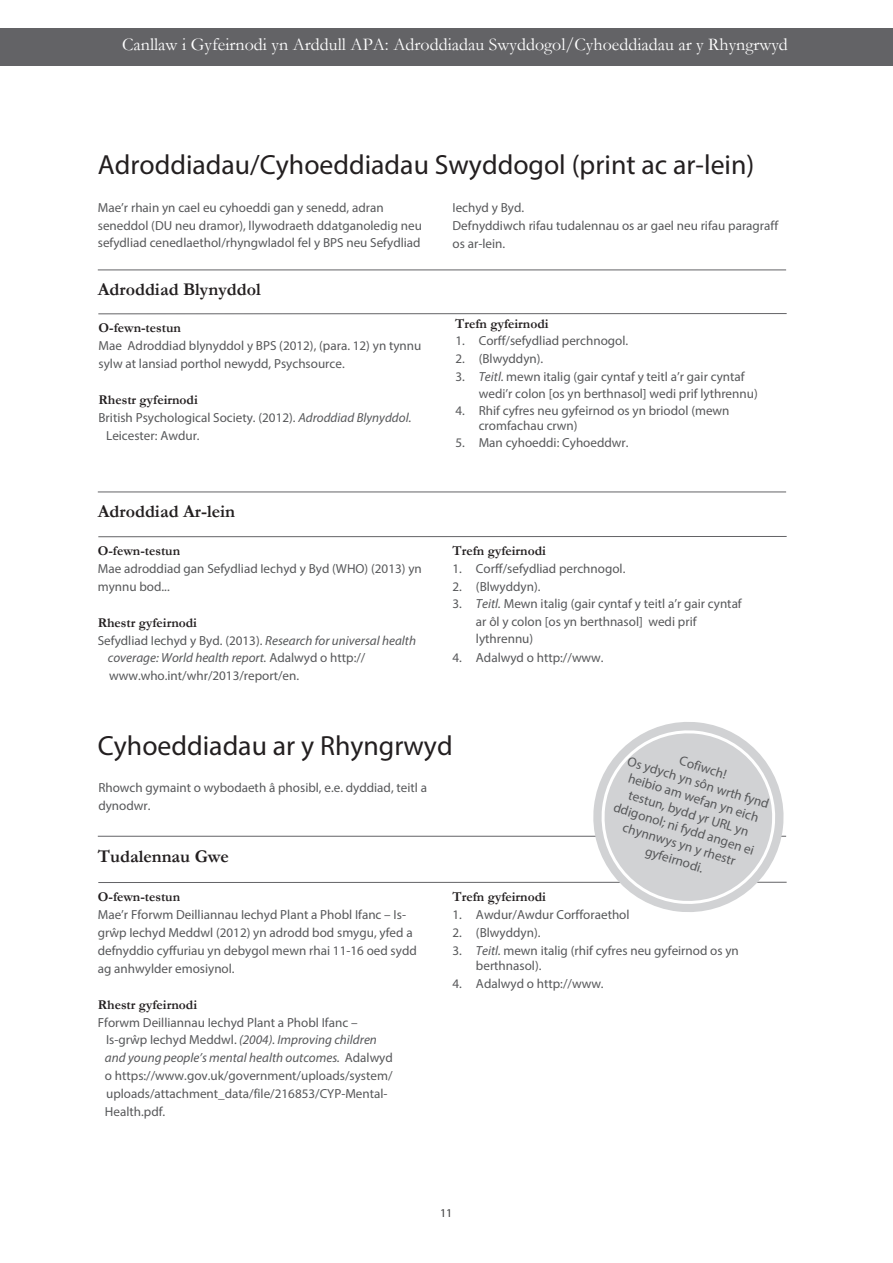
<style>
.page{position:relative;width:893px;height:1263px;background:#fff}
.page>*{position:absolute;margin:0;border:0;box-sizing:border-box;transform-origin:0 0}
.t1{font:27.75px "Myriad Pro";color:#231f20}
.t2{font:18px "Garamond";color:#fff}
.t3{font:700 18px "Garamond";color:#231f20}
.t4{font:700 13.5px "Garamond";color:#231f20}
.t5{font:13.35px/16px "Myriad Pro";color:#57585a;text-align:center}
.t6{font:13.2px/17.9px "Myriad Pro";color:#57585a}
.t7{font:12px "Myriad Pro";color:#3e3e3f}
.s1{font-style:italic}
</style>
<div class="page">
<div style="left:0;top:29px;width:893px;height:37px;background:#636366"></div>
<hr style="left:98px;top:270px;width:688px;height:1px;background:#636366">
<hr style="left:98px;top:313px;width:689px;height:1px;background:#636366">
<hr style="left:98px;top:492px;width:688px;height:1px;background:#636366">
<hr style="left:98px;top:536px;width:689px;height:1px;background:#636366">
<hr style="left:98px;top:836px;width:688px;height:1px;background:#636366">
<hr style="left:98px;top:882px;width:689px;height:1px;background:#636366">
<svg style="left:588px;top:722px;width:199px;height:190px"></svg>
<h2 class="t2" style="left:122px;top:33px;width:667px">Canllaw i Gyfeirnodi yn Arddull APA: Adroddiadau Swyddogol/Cyhoeddiadau ar y Rhyngrwyd</h2>
<h1 class="t1" style="left:98px;top:147px;width:658px">Adroddiadau/Cyhoeddiadau Swyddogol (print ac ar-lein)</h1>
<p class="t6" style="left:98px;top:198px;width:326px">Mae’r rhain yn cael eu cyhoeddi gan y senedd, adran seneddol (DU neu dramor), llywodraeth ddatganoledig neu sefydliad cenedlaethol/rhyngwladol fel y BPS neu Sefydliad</p>
<p class="t6" style="left:453px;top:198px;width:327px">Iechyd y Byd.<br>Defnyddiwch rifau tudalennau os ar gael neu rifau paragraff os ar-lein.</p>
<h2 class="t3" style="left:98px;top:277px;width:164px">Adroddiad Blynyddol</h2>
<p class="t4" style="left:99px;top:318px;width:84px">O-fewn-testun</p>
<p class="t6" style="left:99px;top:337px;width:324px">Mae Adroddiad blynyddol y BPS (2012), (para. 12) yn tynnu sylw at lansiad porthol newydd, Psychsource.</p>
<p class="t4" style="left:99px;top:391px;width:101px">Rhestr gyfeirnodi</p>
<p class="t6" style="left:106px;top:410px;width:307px;text-indent:-8px">British Psychological Society. (2012). <span class="s1">Adroddiad Blynyddol.<br></span>Leicester: Awdur.</p>
<h2 class="t3" style="left:98px;top:499px;width:139px">Adroddiad Ar-lein</h2>
<p class="t4" style="left:98px;top:542px;width:84px">O-fewn-testun</p>
<p class="t6" style="left:98px;top:559px;width:325px">Mae adroddiad gan Sefydliad Iechyd y Byd (WHO) (2013) yn mynnu bod...</p>
<p class="t4" style="left:98px;top:614px;width:101px">Rhestr gyfeirnodi</p>
<p class="t6" style="left:108px;top:631px;width:310px;text-indent:-10px">Sefydliad Iechyd y Byd. (2013). <span class="s1">Research for universal health coverage: World health report.</span> Adalwyd o http:// www.who.int/whr/2013/report/en.</p>
<p class="t4" style="left:455px;top:315px;width:95px">Trefn gyfeirnodi</p>
<p class="t6" style="left:455px;top:332px;width:174px">1. Corff/sefydliad perchnogol.</p>
<p class="t6" style="left:455px;top:350px;width:89px">2. (Blwyddyn).</p>
<p class="t6" style="left:479px;top:367px;width:280px;line-height:17.4px;text-indent:-23px">3. <span class="s1">Teitl.</span> mewn italig (gair cyntaf y teitl a’r gair cyntaf wedi’r colon [os yn berthnasol] wedi prif lythrennu)</p>
<p class="t6" style="left:479px;top:402px;width:252px;line-height:15.8px;text-indent:-23px">4. Rhif cyfres neu gyfeirnod os yn briodol (mewn cromfachau crwn)</p>
<p class="t6" style="left:455px;top:433px;width:175px">5. Man cyhoeddi: Cyhoeddwr.</p>
<p class="t4" style="left:453px;top:541px;width:95px">Trefn gyfeirnodi</p>
<p class="t6" style="left:453px;top:559px;width:174px">1. Corff/sefydliad perchnogol.</p>
<p class="t6" style="left:453px;top:577px;width:89px">2. (Blwyddyn).</p>
<p class="t6" style="left:476px;top:595px;width:267px;line-height:17.4px;text-indent:-23px">3. <span class="s1">Teitl.</span> Mewn italig (gair cyntaf y teitl a’r gair cyntaf ar ôl y colon [os yn berthnasol] wedi prif lythrennu)</p>
<p class="t6" style="left:453px;top:648px;width:153px">4. Adalwyd o http://www.</p>
<h1 class="t1" style="left:98px;top:729px;width:356px">Cyhoeddiadau ar y Rhyngrwyd</h1>
<p class="t6" style="left:98px;top:779px;width:330px;line-height:17.4px">Rhowch gymaint o wybodaeth â phosibl, e.e. dyddiad, teitl a dynodwr.</p>
<h2 class="t3" style="left:98px;top:844px;width:133px">Tudalennau Gwe</h2>
<p class="t5" style="left:682px;top:752px;width:50px;rotate:17deg">Cofiwch!</p>
<p class="t5" style="left:630px;top:753px;width:149px;rotate:17deg">Os ydych yn sôn wrth fynd</p>
<p class="t5" style="left:626px;top:768px;width:148px;rotate:17deg">heibio am wefan yn eich testun, bydd yr URL yn ddigonol; ni fydd angen ei chynnwys yn y rhestr gyfeirnodi.</p>
<p class="t4" style="left:98px;top:887px;width:84px">O-fewn-testun</p>
<p class="t6" style="left:98px;top:905px;width:321px">Mae’r Fforwm Deilliannau Iechyd Plant a Phobl Ifanc – Is&shy;grŵp Iechyd Meddwl (2012) yn adrodd bod smygu, yfed a defnyddio cyffuriau yn debygol mewn rhai 11-16 oed sydd ag anhwylder emosiynol.</p>
<p class="t4" style="left:98px;top:995px;width:101px">Rhestr gyfeirnodi</p>
<p class="t6" style="left:105px;top:1013px;width:289px;text-indent:-7px">Fforwm Deilliannau Iechyd Plant a Phobl Ifanc – Is-grŵp Iechyd Meddwl. <span class="s1">(2004). Improving children and young people’s mental health outcomes.</span> Adalwyd o https://www.gov.uk/government/uploads/system/ uploads/attachment_data/file/216853/CYP-Mental-Health.pdf.</p>
<p class="t4" style="left:453px;top:887px;width:95px">Trefn gyfeirnodi</p>
<p class="t6" style="left:453px;top:905px;width:179px">1. Awdur/Awdur Corfforaethol</p>
<p class="t6" style="left:453px;top:923px;width:89px">2. (Blwyddyn).</p>
<p class="t6" style="left:476px;top:942px;width:264px;line-height:15.8px;text-indent:-23px">3. <span class="s1">Teitl.</span> mewn italig (rhif cyfres neu gyfeirnod os yn berthnasol).</p>
<p class="t6" style="left:453px;top:975px;width:153px">4. Adalwyd o http://www.</p>
<p class="t7" style="left:440px;top:1208px;width:14px">11</p>
</div>
